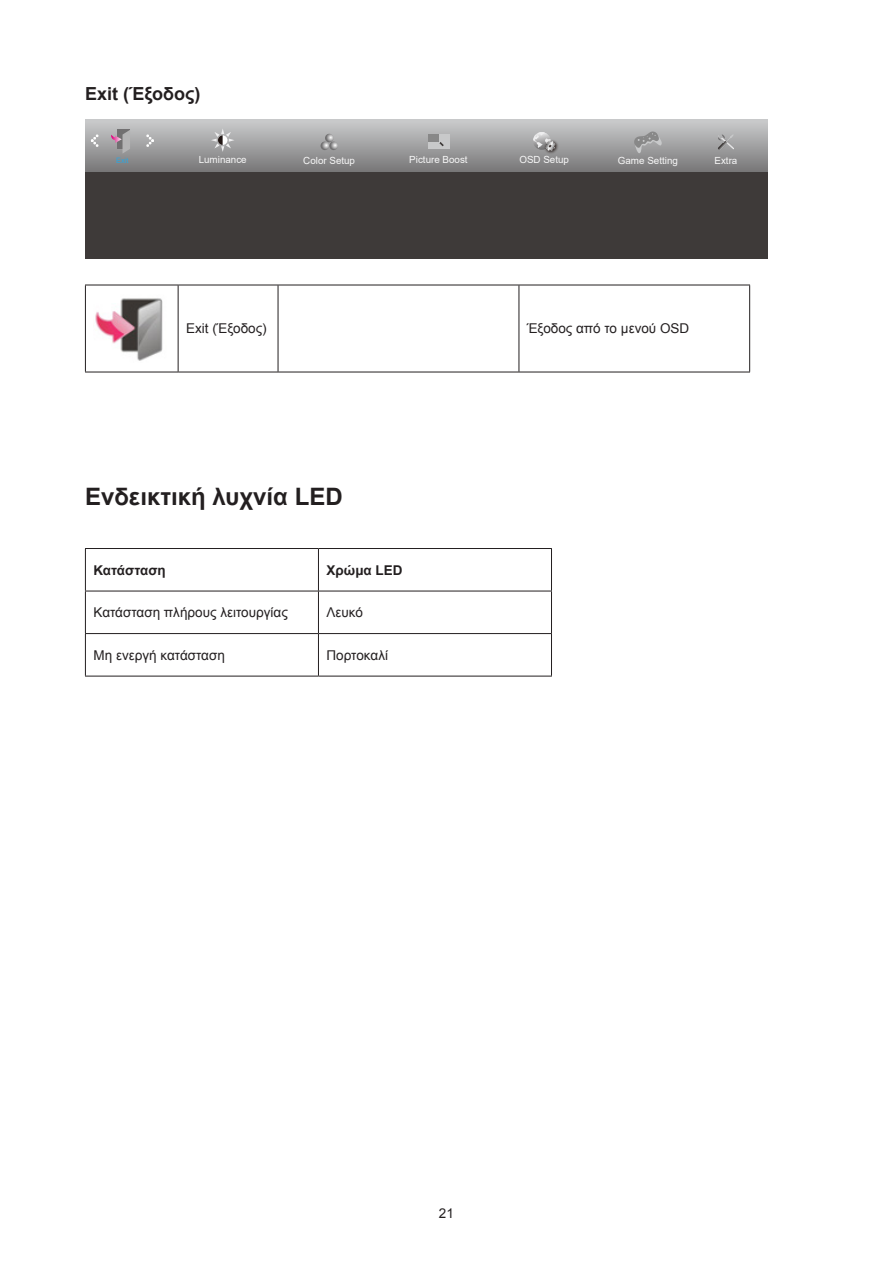
<style>
.page{position:relative;width:893px;height:1263px;background:#fff}
.page>*{position:absolute;margin:0;border:0;box-sizing:border-box;transform-origin:0 0}
.Heading_2{font:700 24px "Arial";color:#231f20}
.Heading_3{font:700 18px "Arial";color:#231f20}
.无间隔{font:13.5px "Arial";color:#231f20}
.正文_text-1{font:13.5px "Arial";color:#231f20}
.无间隔-2{font:700 13.5px "Arial";color:#231f20}
.t1{font:9.75px "Arial";color:#f7f7f7}
.t2{font:7.5px "Arial";color:#2ca6e0}
</style>
<div class="page">
<svg style="left:85px;top:119px;width:683px;height:53px;background:#a0a0a1"></svg>
<div style="left:85px;top:172px;width:683px;height:87px;background:#3e3a39"></div>
<svg style="left:91px;top:134px;width:8px;height:13px"></svg>
<svg style="left:146px;top:134px;width:8px;height:13px"></svg>
<div style="left:428px;top:134px;width:21px;height:15px;background:#c8c9ca"></div>
<div style="left:428px;top:134px;width:11px;height:7px;background:#888"></div>
<svg style="left:439px;top:142px;width:5px;height:4px"></svg>
<img style="left:542px;top:138px;width:18px;height:18px">
<svg style="left:533px;top:132px;width:23px;height:19px"></svg>
<svg style="left:211px;top:128px;width:23px;height:24px"></svg>
<svg style="left:320px;top:134px;width:18px;height:16px"></svg>
<svg style="left:111px;top:130px;width:19px;height:24px"></svg>
<svg style="left:717px;top:134px;width:18px;height:16px"></svg>
<svg style="left:634px;top:131px;width:28px;height:22px"></svg>
<hr style="left:85px;top:285px;width:93px;height:1px;background:#231f20">
<hr style="left:85px;top:285px;width:1px;height:87px;background:#231f20">
<hr style="left:178px;top:285px;width:100px;height:1px;background:#231f20">
<hr style="left:178px;top:285px;width:1px;height:87px;background:#231f20">
<hr style="left:278px;top:285px;width:241px;height:1px;background:#231f20">
<hr style="left:278px;top:285px;width:1px;height:87px;background:#231f20">
<hr style="left:519px;top:285px;width:231px;height:1px;background:#231f20">
<hr style="left:519px;top:285px;width:1px;height:87px;background:#231f20">
<hr style="left:749px;top:285px;width:1px;height:87px;background:#231f20">
<hr style="left:85px;top:372px;width:93px;height:1px;background:#231f20">
<hr style="left:178px;top:372px;width:100px;height:1px;background:#231f20">
<hr style="left:278px;top:372px;width:241px;height:1px;background:#231f20">
<hr style="left:519px;top:372px;width:231px;height:1px;background:#231f20">
<img style="left:95px;top:298px;width:68px;height:63px">
<hr style="left:85px;top:548px;width:233px;height:1px;background:#231f20">
<hr style="left:85px;top:549px;width:1px;height:42px;background:#231f20">
<hr style="left:318px;top:548px;width:234px;height:1px;background:#231f20">
<hr style="left:318px;top:549px;width:1px;height:42px;background:#231f20">
<hr style="left:551px;top:549px;width:1px;height:42px;background:#231f20">
<hr style="left:85px;top:591px;width:233px;height:1px;background:#231f20">
<hr style="left:85px;top:591px;width:1px;height:42px;background:#231f20">
<hr style="left:318px;top:591px;width:234px;height:1px;background:#231f20">
<hr style="left:318px;top:591px;width:1px;height:42px;background:#231f20">
<hr style="left:551px;top:591px;width:1px;height:42px;background:#231f20">
<hr style="left:85px;top:633px;width:233px;height:1px;background:#231f20">
<hr style="left:85px;top:634px;width:1px;height:42px;background:#231f20">
<hr style="left:318px;top:633px;width:234px;height:1px;background:#231f20">
<hr style="left:318px;top:634px;width:1px;height:42px;background:#231f20">
<hr style="left:551px;top:634px;width:1px;height:42px;background:#231f20">
<hr style="left:85px;top:676px;width:233px;height:1px;background:#231f20">
<hr style="left:318px;top:676px;width:234px;height:1px;background:#231f20">
<p class="Heading_3" style="left:85px;top:82px;width:117px">Exit (Έξοδος)</p>
<p class="t2" style="left:116px;top:155px;width:14px">Exit</p>
<p class="t1" style="left:199px;top:153px;width:50px">Luminance</p>
<p class="t1" style="left:303px;top:154px;width:53px">Color Setup</p>
<p class="t1" style="left:409px;top:153px;width:60px">Picture Boost</p>
<p class="t1" style="left:519px;top:153px;width:51px">OSD Setup</p>
<p class="t1" style="left:618px;top:154px;width:62px">Game Setting</p>
<p class="t1" style="left:714px;top:154px;width:24px">Extra</p>
<p class="正文_text-1" style="left:186px;top:320px;width:82px">Exit (Έξοδος)</p>
<p class="正文_text-1" style="left:527px;top:320px;width:164px">Έξοδος από το μενού OSD</p>
<p class="Heading_2" style="left:85px;top:481px;width:259px">Ενδεικτική λυχνία LED</p>
<p class="无间隔-2" style="left:94px;top:561px;width:74px">Κατάσταση</p>
<p class="无间隔-2" style="left:327px;top:561px;width:78px">Χρώμα LED</p>
<p class="无间隔" style="left:94px;top:603px;width:196px">Κατάσταση πλήρους λειτουργίας</p>
<p class="无间隔" style="left:327px;top:603px;width:38px">Λευκό</p>
<p class="无间隔" style="left:94px;top:646px;width:133px">Μη ενεργή κατάσταση</p>
<p class="无间隔" style="left:327px;top:646px;width:63px">Πορτοκαλί</p>
<p class="无间隔" style="left:439px;top:1205px;width:17px">21</p>
</div>
